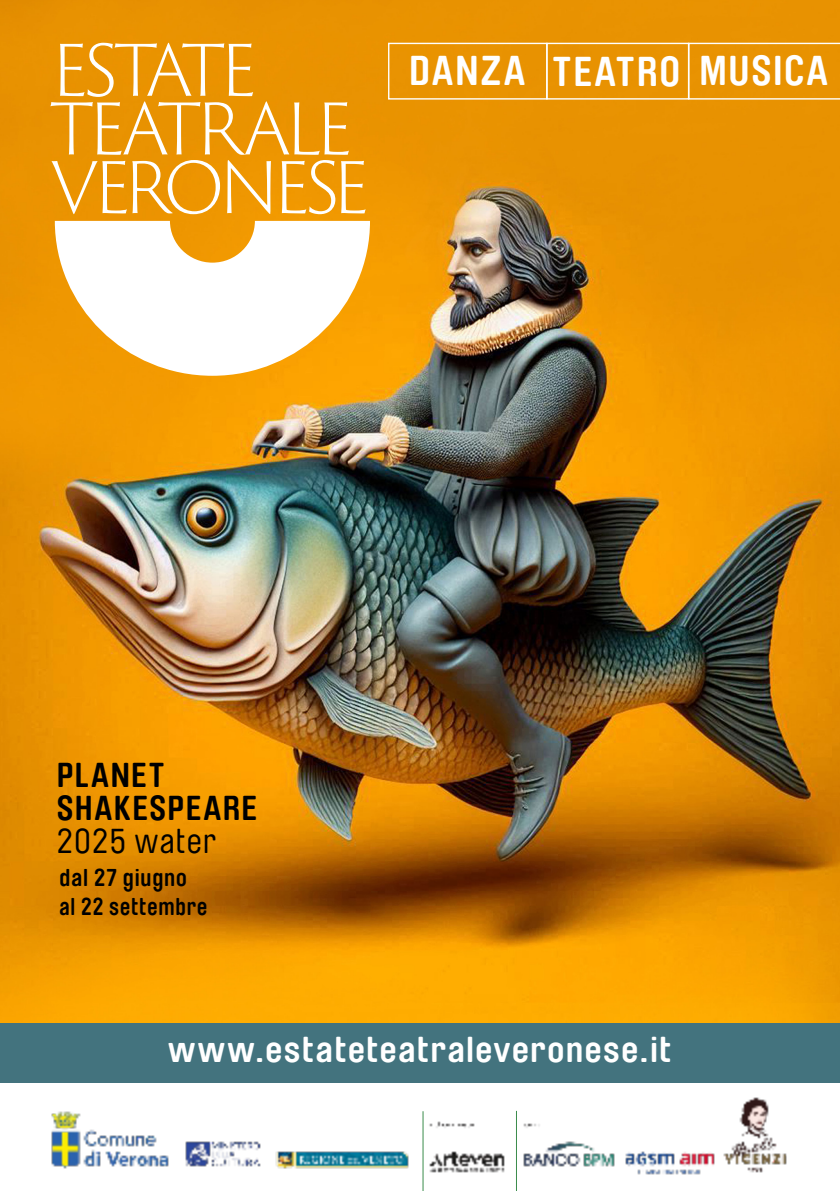
<style>
.page{position:relative;width:840px;height:1191px;background:#fff}
.page>*{position:absolute;margin:0;border:0;box-sizing:border-box;transform-origin:0 0}
.t1{font:700 41.2px "Brauer Neue";letter-spacing:.04em;color:#fff}
.t2{font:700 35.6px "Brauer Neue";letter-spacing:.035em;color:#fff;scale:1.06 1}
.t3{font:700 34.2px "Brauer Neue";letter-spacing:.05em;color:#000}
.t4{font:34.2px "Brauer Neue";letter-spacing:.04em;color:#000}
.t5{font:700 24px "Brauer Neue";letter-spacing:.035em;color:#000;scale:.94 1}
.t6{font:700 24px "Brauer Neue";letter-spacing:.035em;color:#000}
</style>
<div class="page">
<img style="left:0;top:0;width:839px;height:1023px">
<svg style="left:50px;top:43px;width:315px;height:171px;background:#eda42a"></svg>
<svg style="left:55px;top:221px;width:315px;height:155px"></svg>
<div style="left:388px;top:43px;width:159px;height:57px;border:1px solid #fff"></div>
<div style="left:546px;top:43px;width:143px;height:57px;border:1px solid #fff"></div>
<svg style="left:687px;top:43px;width:152px;height:57px;background:#e9980e"></svg>
<div style="left:0;top:1023px;width:839px;height:59px;background:#43737e"></div>
<img style="left:51px;top:1097px;width:736px;height:84px">
<hr style="left:516px;top:1110px;width:1px;height:81px;background:#3b8c4b">
<hr style="left:422px;top:1111px;width:1px;height:80px;background:#3b8c4b">
<p class="t1" style="left:409px;top:47px;width:118px">DANZA</p>
<p class="t1" style="left:552px;top:48px;width:129px">TEATRO</p>
<p class="t1" style="left:698px;top:47px;width:130px">MUSICA</p>
<p class="t3" style="left:57px;top:755px;width:109px">PLANET</p>
<p class="t3" style="left:57px;top:788px;width:202px">SHAKESPEARE</p>
<p class="t4" style="left:57px;top:822px;width:161px">2025 water</p>
<p class="t6" style="left:59px;top:864px;width:129px">dal 27 giugno</p>
<p class="t5" style="left:59px;top:892px;width:159px">al 22 settembre</p>
<p class="t2" style="left:168px;top:1029px;width:476px">www.estateteatraleveronese.it</p>
</div>
